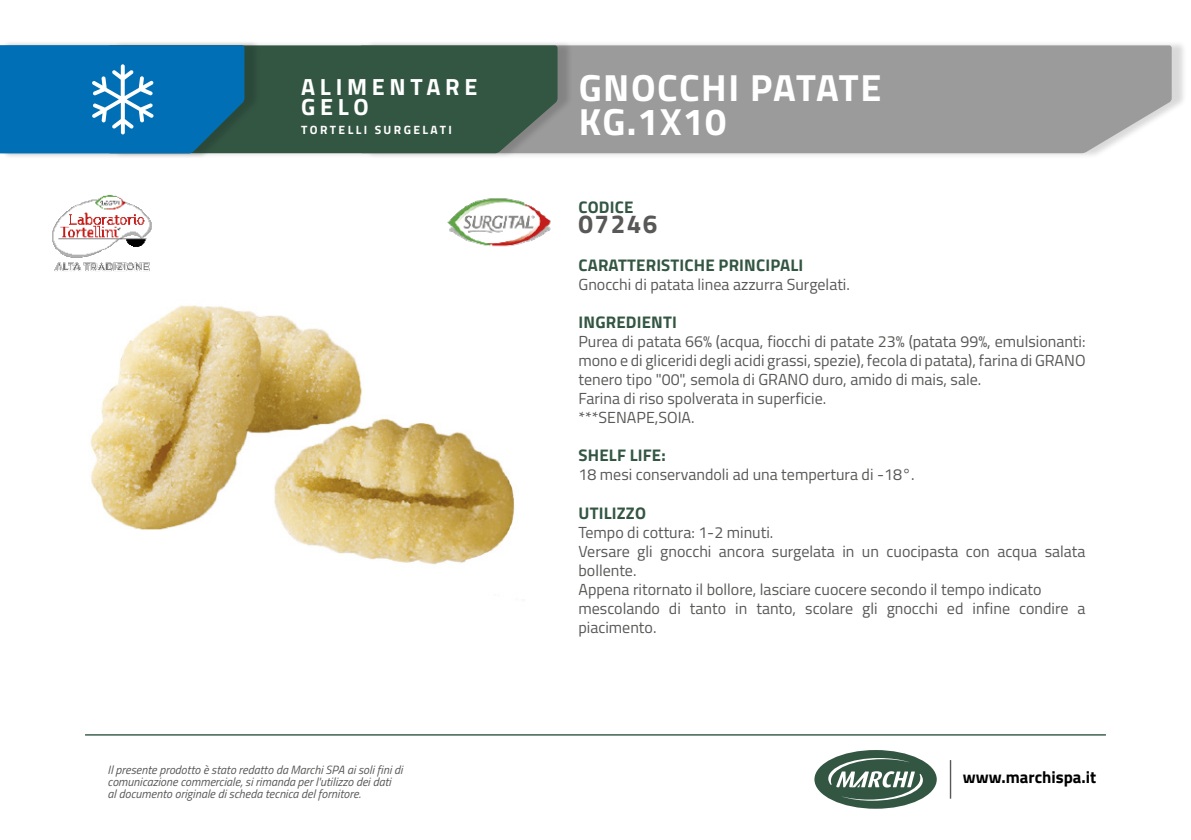
<style>
.page{position:relative;width:1191px;height:840px;background:#fff}
.page>*{position:absolute;margin:0;border:0;box-sizing:border-box;transform-origin:0 0}
.t1{font:700 37.8px "Titillium Web";letter-spacing:.035em;color:#fff}
.t2{font:700 26px "Titillium Web";letter-spacing:.06em;color:#585857}
.t3{font:700 23.4px "Titillium Web";letter-spacing:.2em;color:#fff}
.t4{font:700 16.8px "Titillium Web";letter-spacing:.01em;color:#335643}
.t5{font:700 16.8px "Titillium Web";color:#000}
.t6{font:16px/19px "Titillium Web";color:#585857}
.t7{font:italic 12px/12px "Titillium Web";color:#585857}
.t8{font:700 12px "Titillium Web";letter-spacing:.2em;color:#fff}
</style>
<div class="page">
<div style="left:364px;top:40px;width:823px;height:119px;background:#000;opacity:.15"></div>
<div style="left:573px;top:45px;width:598px;height:108px;background:#9c9b9b"></div>
<div style="left:112px;top:40px;width:461px;height:119px;background:#000;opacity:.15"></div>
<div style="left:260px;top:45px;width:297px;height:108px;background:#335643"></div>
<div style="left:0;top:40px;width:260px;height:119px;background:#000;opacity:.15"></div>
<svg style="left:0;top:45px;width:244px;height:108px;background:#0e74b3"></svg>
<img style="left:91px;top:305px;width:424px;height:259px">
<img style="left:447px;top:198px;width:104px;height:49px">
<img style="left:52px;top:195px;width:100px;height:76px">
<hr style="left:949px;top:759px;width:2px;height:39px;background:#585857">
<div style="left:814px;top:749px;width:122px;height:59px;background:#335643;border-radius:50%"></div>
<svg style="left:828px;top:757px;width:95px;height:43px"></svg>
<hr style="left:85px;top:733px;width:1021px;height:2px;background:#335643">
<p class="t3" style="left:301px;top:69px;width:178px">ALIMENTARE</p>
<p class="t3" style="left:301px;top:89px;width:69px">GELO</p>
<p class="t8" style="left:301px;top:121px;width:152px">TORTELLI SURGELATI</p>
<p class="t7" style="left:108px;top:762px;width:296px">Il presente prodotto è stato redatto da Marchi SPA ai soli fini di comunicazione commerciale, si rimanda per l'utilizzo dei dati<br>al documento originale di scheda tecnica del fornitore.</p>
<p class="t1" style="left:578px;top:59px;width:304px">GNOCCHI PATATE</p>
<p class="t1" style="left:578px;top:93px;width:149px">KG.1X10</p>
<p class="t4" style="left:578px;top:194px;width:56px">CODICE</p>
<p class="t2" style="left:578px;top:204px;width:81px">07246</p>
<p class="t4" style="left:578px;top:252px;width:226px">CARATTERISTICHE PRINCIPALI</p>
<p class="t6" style="left:578px;top:274px;width:273px">Gnocchi di patata linea azzurra Surgelati.</p>
<p class="t4" style="left:578px;top:309px;width:100px">INGREDIENTI</p>
<p class="t6" style="left:578px;top:331px;width:508px;text-align:justify">Purea di patata 66% (acqua, fiocchi di patate 23% (patata 99%, emulsionanti: mono e di gliceridi degli acidi grassi, spezie), fecola di patata), farina di GRANO tenero tipo "00", semola di GRANO duro, amido di mais, sale.</p>
<p class="t6" style="left:578px;top:388px;width:249px">Farina di riso spolverata in superficie.</p>
<p class="t6" style="left:578px;top:407px;width:118px">***SENAPE,SOIA.</p>
<p class="t4" style="left:578px;top:442px;width:89px">SHELF LIFE:</p>
<p class="t6" style="left:578px;top:464px;width:337px">18 mesi conservandoli ad una tempertura di -18°.</p>
<p class="t4" style="left:578px;top:499px;width:69px">UTILIZZO</p>
<p class="t6" style="left:578px;top:521px;width:196px">Tempo di cottura: 1-2 minuti.</p>
<p class="t6" style="left:578px;top:540px;width:508px">Versare gli gnocchi ancora surgelata in un cuocipasta con acqua salata bollente.</p>
<p class="t6" style="left:578px;top:578px;width:465px">Appena ritornato il bollore, lasciare cuocere secondo il tempo indicato</p>
<p class="t6" style="left:578px;top:597px;width:508px">mescolando di tanto in tanto, scolare gli gnocchi ed infine condire a piacimento.</p>
<p class="t5" style="left:963px;top:764px;width:135px">www.marchispa.it</p>
</div>
